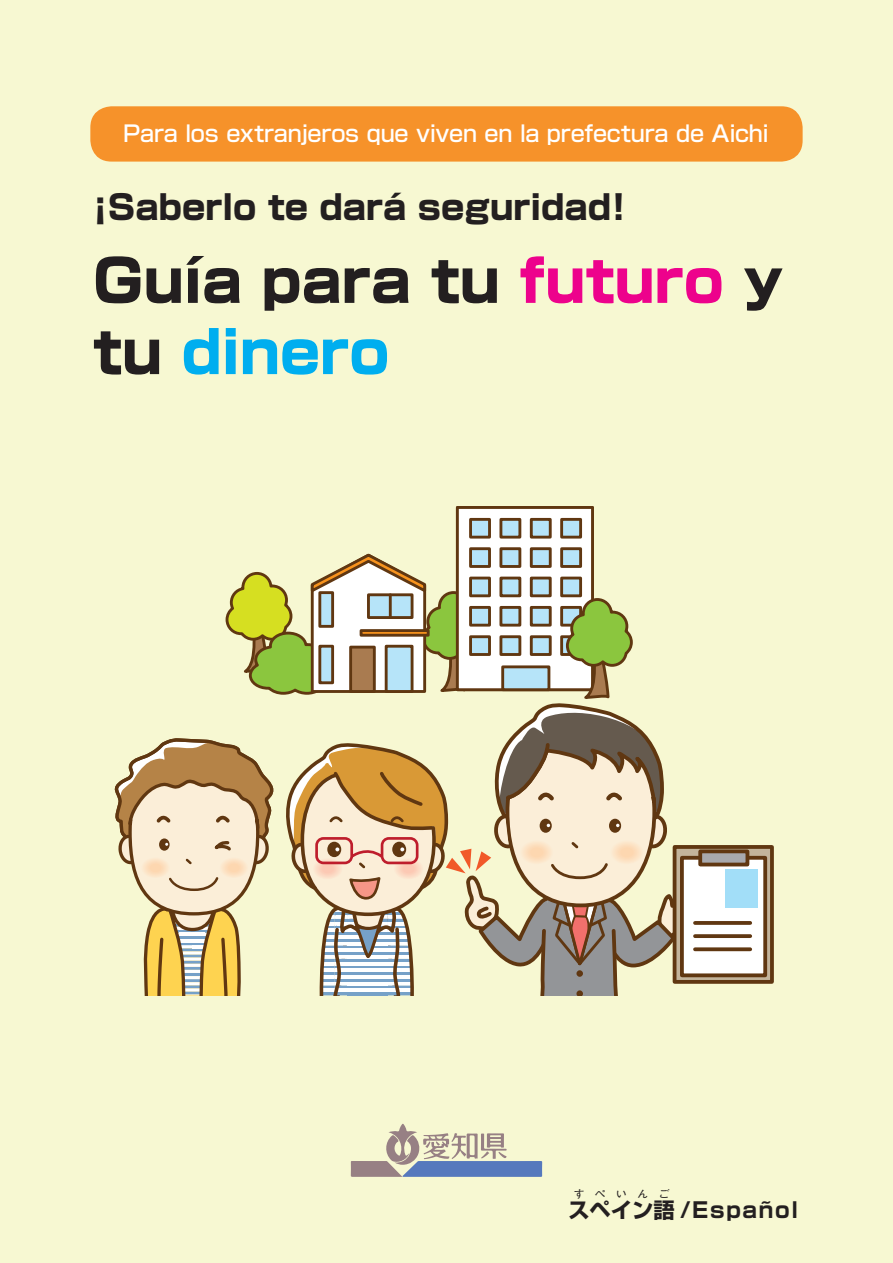
<style>
.page{position:relative;width:893px;height:1263px;background:#f7f8d2}
.page>*{position:absolute;margin:0;border:0;box-sizing:border-box;transform-origin:0 0}
.t1{font:800 58.5px/71.2px "Shin Go Pro";color:#231f20}
.t2{font:800 34.05px "Shin Go Pro";color:#231f20}
.t3{font:500 22.35px "Shin Go Pro";letter-spacing:-.005em;color:#fff}
.t4{font:700 21.3px "Shin Go Pro";letter-spacing:.08em;color:#231f20}
.t5{font:700 10.65px "Shin Go Pro";letter-spacing:1em;color:#231f20}
.s1{color:#ed028c}
.s2{color:#00aeef}
</style>
<div class="page">
<div style="left:90px;top:106px;width:713px;height:56px;background:#f6922a;border-radius:21px"></div>
<svg style="left:351px;top:1123px;width:191px;height:54px;background:#bfc2bb"></svg>
<div style="left:456px;top:506px;width:138px;height:185px;background:#fff;border:3px solid #603711"></div>
<div style="left:469px;top:518px;width:22px;height:21px;background:#b6e4f9;border:3px solid #603711"></div>
<div style="left:499px;top:518px;width:22px;height:21px;background:#b6e4f9;border:3px solid #603711"></div>
<div style="left:530px;top:518px;width:22px;height:21px;background:#b6e4f9;border:3px solid #603711"></div>
<div style="left:560px;top:518px;width:22px;height:21px;background:#b6e4f9;border:3px solid #603711"></div>
<div style="left:469px;top:547px;width:22px;height:21px;background:#b6e4f9;border:3px solid #603711"></div>
<div style="left:499px;top:547px;width:22px;height:21px;background:#b6e4f9;border:3px solid #603711"></div>
<div style="left:530px;top:547px;width:22px;height:21px;background:#b6e4f9;border:3px solid #603711"></div>
<div style="left:560px;top:547px;width:22px;height:21px;background:#b6e4f9;border:3px solid #603711"></div>
<svg style="left:702px;top:845px;width:72px;height:139px;background:#886a49"></svg>
<div style="left:680px;top:856px;width:87px;height:121px;background:#fff;border:4px solid #603711"></div>
<div style="left:726px;top:869px;width:32px;height:38px;background:#a2def8"></div>
<svg style="left:702px;top:921px;width:48px;height:4px"></svg>
<svg style="left:702px;top:934px;width:48px;height:4px"></svg>
<svg style="left:702px;top:947px;width:48px;height:4px"></svg>
<div style="left:698px;top:849px;width:51px;height:17px;background:#a8a9ad;border:4px solid #603711"></div>
<svg style="left:112px;top:552px;width:590px;height:443px;background:#d8d0ad"></svg>
<p class="t3" style="left:123px;top:116px;width:647px">Para los extranjeros que viven en la prefectura de Aichi</p>
<h2 class="t2" style="left:93px;top:180px;width:535px">¡Saberlo te dará seguridad!</h2>
<h1 class="t1" style="left:93px;top:239px;width:692px">Guía para tu <span class="s1">futuro</span> y tu <span class="s2">dinero</span></h1>
<p class="t5" style="left:574px;top:1185px;width:97px">すぺいんご</p>
<p class="t4" style="left:568px;top:1193px;width:231px">スペイン語 / Español</p>
</div>
